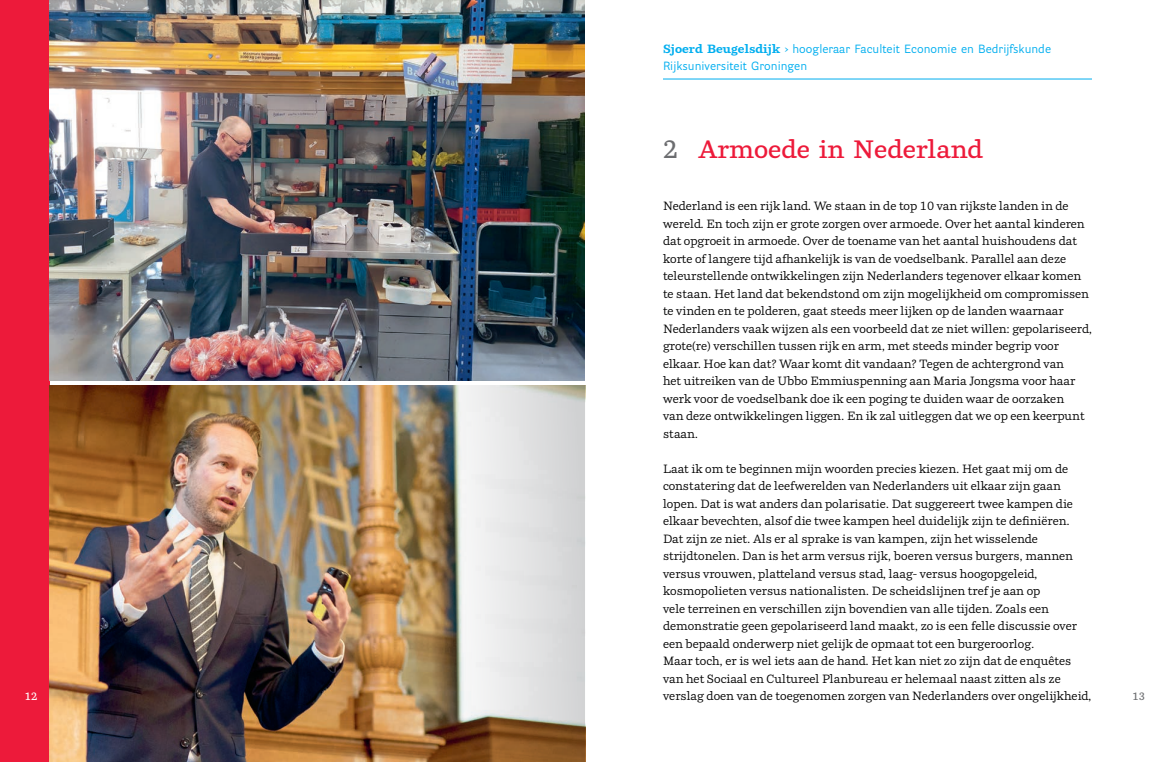
<style>
.page{position:relative;width:1170px;height:762px;background:#fff}
.page>*{position:absolute;margin:0;border:0;box-sizing:border-box;transform-origin:0 0}
.t1{font:600 25px "Parry";color:#ed1a3a}
.t2{font:11.88px/17.5px "Parry";color:#000001}
.t3{font:11.88px/17.5px "Parry Grotesque";color:#00aeef}
.t4{font:600 10.62px "Parry";color:#fff}
.t5{font:600 10.62px "Parry";color:#6c6d70}
.s1{font-family:"Parry";font-weight:700}
.s2{color:#6c6d70}
</style>
<div class="page">
<hr style="left:663px;top:79px;width:428px;height:1px;background:#00aeef">
<div style="left:0;top:0;width:50px;height:762px;background:#ed1a3a"></div>
<img style="left:50px;top:0;width:535px;height:381px">
<img style="left:50px;top:385px;width:337px;height:377px">
<img style="left:387px;top:385px;width:198px;height:377px">
<p class="t3" style="left:663px;top:39px;width:389px"><span class="s1">Sjoerd Beugelsdijk</span> › hoogleraar Faculteit Economie en Bedrijfskunde<br>Rijksuniversiteit Groningen</p>
<h1 class="t1" style="left:663px;top:131px;width:321px"><span class="s2">2</span> Armoede in Nederland</h1>
<p class="t2" style="left:663px;top:197px;width:430px">Nederland is een rijk land. We staan in de top 10 van rijkste landen in de wereld. En toch zijn er grote zorgen over armoede. Over het aantal kinderen dat opgroeit in armoede. Over de toename van het aantal huishoudens dat korte of langere tijd afhankelijk is van de voedselbank. Parallel aan deze teleurstellende ontwikkelingen zijn Nederlanders tegenover elkaar komen te staan. Het land dat bekendstond om zijn mogelijkheid om compromissen te vinden en te polderen, gaat steeds meer lijken op de landen waarnaar Nederlanders vaak wijzen als een voorbeeld dat ze niet willen: gepolariseerd, grote(re) verschillen tussen rijk en arm, met steeds minder begrip voor elkaar. Hoe kan dat? Waar komt dit vandaan? Tegen de achtergrond van<br>het uitreiken van de Ubbo Emmiuspenning aan Maria Jongsma voor haar werk voor de voedselbank doe ik een poging te duiden waar de oorzaken<br>van deze ontwikkelingen liggen. En ik zal uitleggen dat we op een keerpunt staan.</p>
<p class="t2" style="left:663px;top:460px;width:430px">Laat ik om te beginnen mijn woorden precies kiezen. Het gaat mij om de constatering dat de leefwerelden van Nederlanders uit elkaar zijn gaan lopen. Dat is wat anders dan polarisatie. Dat suggereert twee kampen die elkaar bevechten, alsof die twee kampen heel duidelijk zijn te definiëren.<br>Dat zijn ze niet. Als er al sprake is van kampen, zijn het wisselende strijdtonelen. Dan is het arm versus rijk, boeren versus burgers, mannen versus vrouwen, platteland versus stad, laag- versus hoogopgeleid, kosmopolieten versus nationalisten. De scheidslijnen tref je aan op<br>vele terreinen en verschillen zijn bovendien van alle tijden. Zoals een demonstratie geen gepolariseerd land maakt, zo is een felle discussie over een bepaald onderwerp niet gelijk de opmaat tot een burgeroorlog.<br>Maar toch, er is wel iets aan de hand. Het kan niet zo zijn dat de enquêtes van het Sociaal en Cultureel Planbureau er helemaal naast zitten als ze verslag doen van de toegenomen zorgen van Nederlanders over ongelijkheid,</p>
<p class="t4" style="left:25px;top:689px;width:14px">12</p>
<p class="t5" style="left:1132px;top:689px;width:14px">13</p>
</div>
